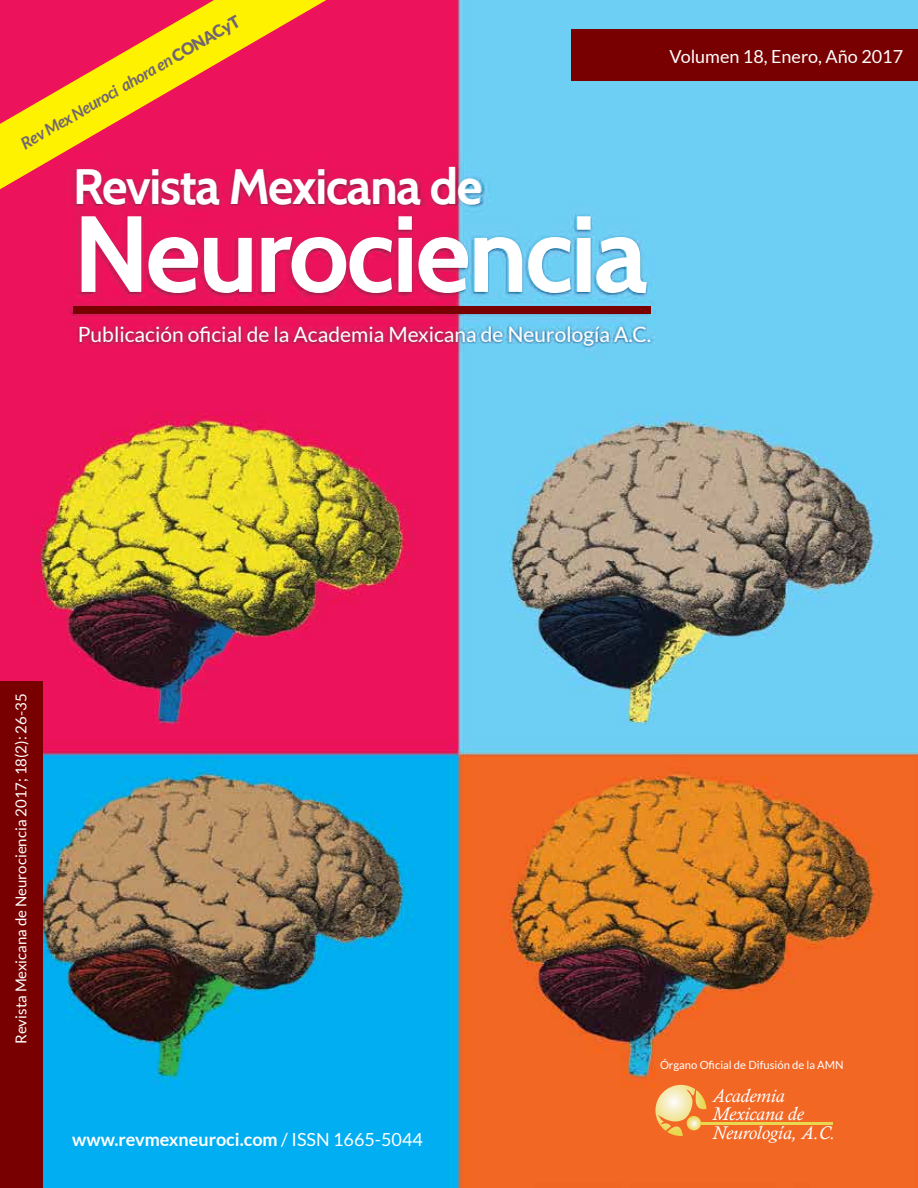
<style>
.page{position:relative;width:918px;height:1188px;background:#fff}
.page>*{position:absolute;margin:0;border:0;box-sizing:border-box;transform-origin:0 0}
.t1{font:700 108px "Cabin";letter-spacing:-.025em;color:#fff}
.t2{font:700 49.5px "Cabin";letter-spacing:-.025em;color:#fff}
.t3{font:21px "Lato";color:#fff}
.t4{font:italic 18.9px/18.8px "Calisto";color:#fff}
.t5{font:700 18px "Lato";color:#fff}
.t6{font:18px "Lato";color:#fff}
.t7{font:italic 700 16.5px "Lato";color:#706572}
.t8{font:15px "Lato";color:#fff}
.t9{font:11.25px "Lato";color:#fff}
.s1{font-weight:900;font-style:normal}
.s2{font-weight:400}
</style>
<div class="page">
<img style="left:0;top:0;width:918px;height:1188px">
<div style="left:0;top:681px;width:42px;height:507px;background:#790000"></div>
<div style="left:571px;top:30px;width:347px;height:51px;background:#790000"></div>
<div style="left:73px;top:306px;width:578px;height:7px;background:#790000"></div>
<hr style="left:700px;top:1122px;width:133px;height:2px;background:#e9d74d">
<svg style="left:655px;top:1085px;width:51px;height:51px;background:#f1b36d"></svg>
<svg style="left:0;top:0;width:326px;height:189px;background:#f05241"></svg>
<p class="t7" style="left:17px;top:137px;width:252px;rotate:-30deg">Rev Mex Neuroci ahora en <span class="s1">CONACyT</span></p>
<h2 class="t2" style="left:73px;top:157px;width:410px">Revista Mexicana de</h2>
<h1 class="t1" style="left:73px;top:189px;width:576px">Neurociencia</h1>
<p class="t3" style="left:78px;top:323px;width:575px">Publicación oficial de la Academia Mexicana de Neurología A.C.</p>
<p class="t6" style="left:669px;top:46px;width:235px">Volumen 18, Enero, Año 2017</p>
<p class="t8" style="left:13px;top:1044px;width:352px;rotate:-90deg">Revista Mexicana de Neurociencia 2017; 18(2): 26-35</p>
<p class="t5" style="left:72px;top:1129px;width:352px">www.revmexneuroci.com <span class="s2">/ ISSN 1665-5044</span></p>
<p class="t9" style="left:660px;top:1059px;width:185px">Órgano Oficial de Difusión de la AMN</p>
<p class="t4" style="left:712px;top:1086px;width:124px">Academia<br>Mexicana de<br>Neurología, A.C.</p>
</div>
